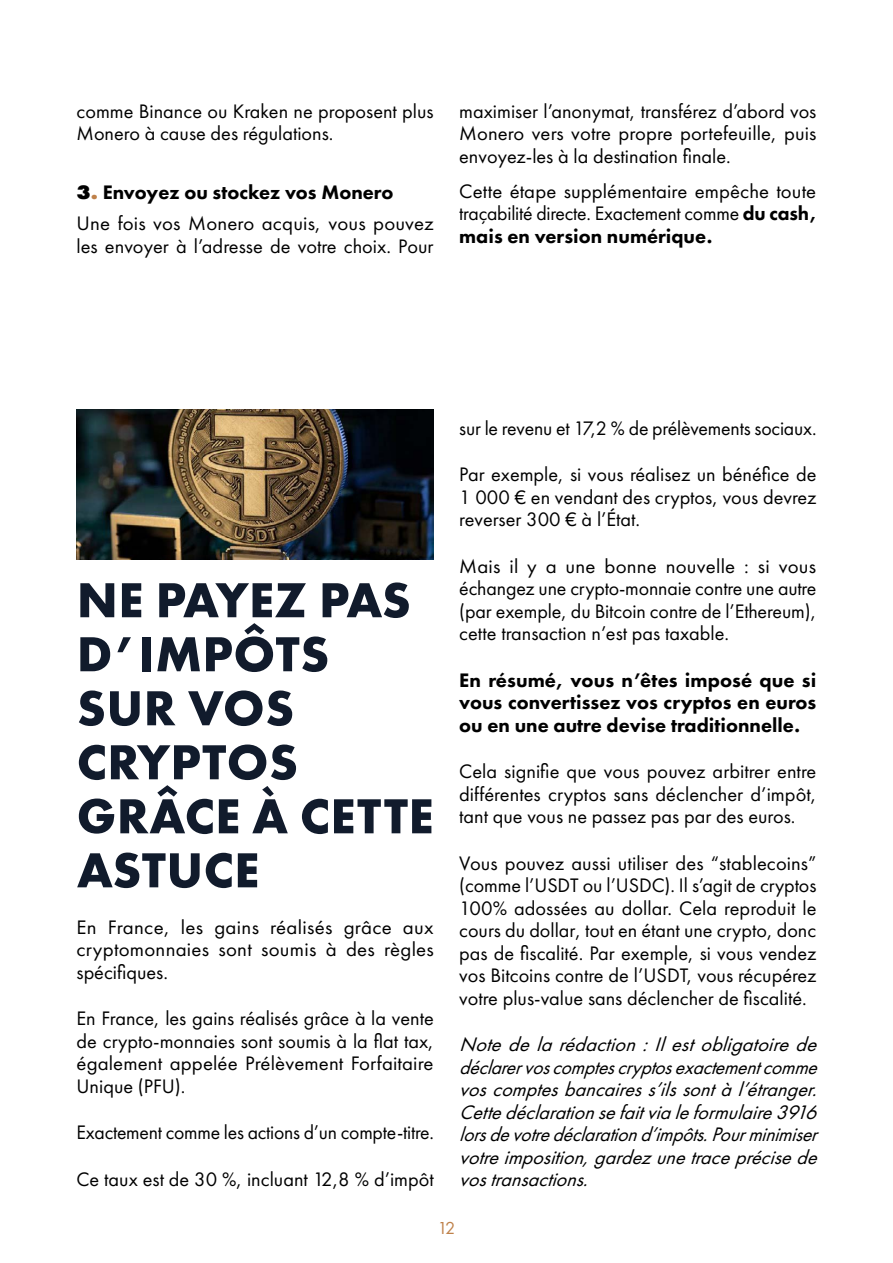
<style>
.page{position:relative;width:893px;height:1263px;background:#fff}
.page>*{position:absolute;margin:0;border:0;box-sizing:border-box;transform-origin:0 0}
.t1{font:700 51px/54px "Futura PT";letter-spacing:.01em;color:#111b2c}
.t2{font:20.25px/22.5px "Futura PT";color:#000;text-align:justify}
.t3{font:italic 20.25px/22.5px "Futura PT";color:#000;text-align:justify}
.t4{font:800 20.25px/22.5px "Futura PT";color:#000;text-align:justify}
.t5{font:18px "Futura PT";color:#bf814a}
.s1{font-weight:800}
.s2{font-weight:800;color:#bf814a}
</style>
<div class="page">
<img style="left:77px;top:409px;width:357px;height:151px">
<p class="t2" style="left:77px;top:99px;width:359px">comme Binance ou Kraken ne proposent plus<br>Monero à cause des régulations.</p>
<p class="t2" style="left:77px;top:177px;width:359px;line-height:31px"><span class="s1">3</span><span class="s2">.</span> <span class="s1">Envoyez ou stockez vos Monero<br></span>Une fois vos Monero acquis, vous pouvez</p>
<p class="t2" style="left:77px;top:235px;width:358px">les envoyer à l’adresse de votre choix. Pour</p>
<p class="t2" style="left:459px;top:99px;width:359px">maximiser l’anonymat, transférez d’abord vos Monero vers votre propre portefeuille, puis envoyez-les à la destination finale.</p>
<p class="t2" style="left:459px;top:180px;width:359px">Cette étape supplémentaire empêche toute traçabilité directe. Exactement comme <span class="s1">du cash, mais en version numérique.</span></p>
<h1 class="t1" style="left:77px;top:572px;width:358px">NE PAYEZ PAS<br>D’IMPÔTS<br>SUR VOS<br>CRYPTOS<br>GRÂCE À CETTE<br>ASTUCE</h1>
<p class="t2" style="left:77px;top:916px;width:359px">En France, les gains réalisés grâce aux cryptomonnaies sont soumis à des règles spécifiques.</p>
<p class="t2" style="left:77px;top:1007px;width:359px">En France, les gains réalisés grâce à la vente de crypto-monnaies sont soumis à la flat tax, également appelée Prélèvement Forfaitaire Unique (PFU).</p>
<p class="t2" style="left:77px;top:1121px;width:359px">Exactement comme les actions d’un compte-titre.</p>
<p class="t2" style="left:77px;top:1168px;width:359px">Ce taux est de 30 %, incluant 12,8 % d’impôt</p>
<p class="t2" style="left:459px;top:416px;width:359px">sur le revenu et 17,2 % de prélèvements sociaux.</p>
<p class="t2" style="left:459px;top:463px;width:359px">Par exemple, si vous réalisez un bénéfice de 1 000 € en vendant des cryptos, vous devrez reverser 300 € à l’État.</p>
<p class="t2" style="left:459px;top:554px;width:359px">Mais il y a une bonne nouvelle : si vous échangez une crypto-monnaie contre une autre (par exemple, du Bitcoin contre de l’Ethereum), cette transaction n’est pas taxable.</p>
<p class="t4" style="left:459px;top:668px;width:359px">En résumé, vous n’êtes imposé que si vous convertissez vos cryptos en euros ou en une autre devise traditionnelle.</p>
<p class="t2" style="left:459px;top:760px;width:359px">Cela signifie que vous pouvez arbitrer entre différentes cryptos sans déclencher d’impôt, tant que vous ne passez pas par des euros.</p>
<p class="t2" style="left:459px;top:851px;width:359px">Vous pouvez aussi utiliser des “stablecoins” (comme l’USDT ou l’USDC). Il s’agit de cryptos 100% adossées au dollar. Cela reproduit le cours du dollar, tout en étant une crypto, donc pas de fiscalité. Par exemple, si vous vendez vos Bitcoins contre de l’USDT, vous récupérez votre plus-value sans déclencher de fiscalité.</p>
<p class="t3" style="left:459px;top:1033px;width:366px">Notedelarédaction:Ilestobligatoirede déclarervoscomptescryptosexactementcomme voscomptesbancairess’ilssontàl’étranger.<br>Cettedéclarationsefaitvialeformulaire3916 lorsdevotredéclarationd’impôts.Pourminimiser votreimposition,gardezunetraceprécisede vostransactions.</p>
<p class="t5" style="left:438px;top:1217px;width:19px">12</p>
</div>
